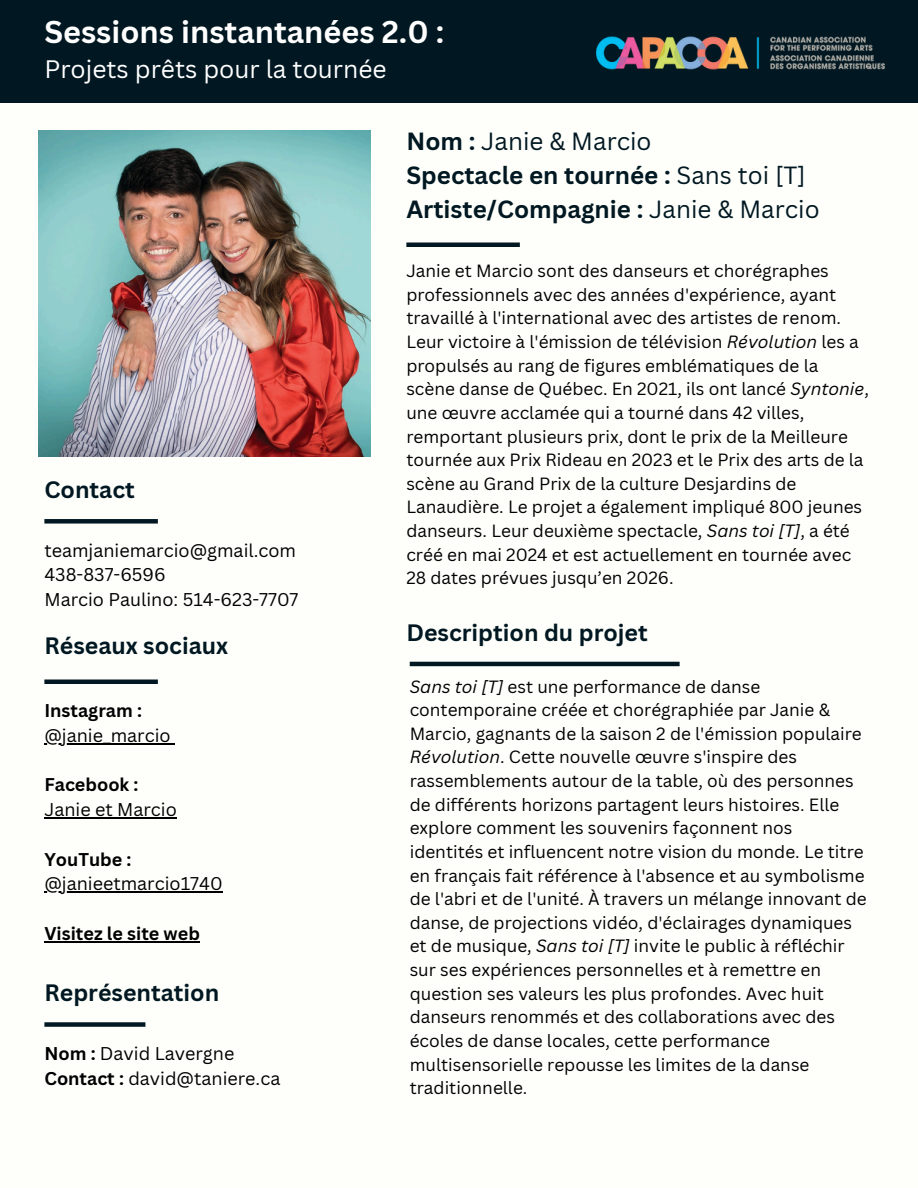
<style>
.page{position:relative;width:918px;height:1188px;background:#fefffa}
.page>*{position:absolute;margin:0;border:0;box-sizing:border-box;transform-origin:0 0}
.t1{font:700 30.6px "Canva Sans";color:#fff}
.t2{font:24.6px "Canva Sans";color:#fff}
.t3{font:700 24.15px/33.8px "Canva Sans";color:#011822}
.t4{font:700 23.1px "Canva Sans";color:#011822}
.t5{font:18px "Canva Sans";color:#000}
.t6{font:700 18px "Canva Sans";color:#000}
.t7{font:17.25px/23.7px "Canva Sans";color:#000}
.s1{font-weight:700}
.s2{font-weight:400}
.s3{font-style:italic}
</style>
<div class="page">
<div style="left:0;top:0;width:918px;height:103px;background:#011822"></div>
<img style="left:596px;top:36px;width:289px;height:34px">
<div style="left:44px;top:519px;width:114px;height:5px;background:#011822"></div>
<hr style="left:44px;top:680px;width:114px;height:4px;background:#011822">
<hr style="left:44px;top:743px;width:127px;height:1px;background:#000">
<hr style="left:44px;top:817px;width:133px;height:1px;background:#000">
<hr style="left:44px;top:891px;width:179px;height:2px;background:#000">
<hr style="left:44px;top:941px;width:156px;height:1px;background:#000">
<hr style="left:410px;top:662px;width:270px;height:4px;background:#011822">
<hr style="left:406px;top:243px;width:114px;height:4px;background:#011822">
<img style="left:39px;top:130px;width:332px;height:327px">
<div style="left:44px;top:1022px;width:101px;height:5px;background:#011822"></div>
<h2 class="t1" style="left:44px;top:10px;width:401px">Sessions instantanées 2.0 :</h2>
<h2 class="t2" style="left:44px;top:52px;width:344px">Projets prêts pour la tournée</h2>
<p class="t4" style="left:44px;top:473px;width:92px">Contact</p>
<p class="t5" style="left:44px;top:537px;width:253px">teamjaniemarcio@gmail.com</p>
<h1 class="t5" style="left:44px;top:562px;width:123px">438-837-6596</h1>
<p class="t5" style="left:44px;top:587px;width:256px">Marcio Paulino: 514-623-7707</p>
<p class="t4" style="left:44px;top:630px;width:185px">Réseaux sociaux</p>
<p class="t6" style="left:44px;top:698px;width:99px">Instagram :</p>
<p class="t5" style="left:44px;top:723px;width:128px">@janie_marcio</p>
<p class="t6" style="left:44px;top:772px;width:96px">Facebook :</p>
<h1 class="t5" style="left:44px;top:797px;width:134px">Janie et Marcio</h1>
<p class="t6" style="left:44px;top:846px;width:89px">YouTube :</p>
<p class="t5" style="left:44px;top:871px;width:180px">@janieetmarcio1740</p>
<p class="t6" style="left:44px;top:921px;width:157px">Visitez le site web</p>
<p class="t4" style="left:44px;top:976px;width:176px">Représentation</p>
<p class="t5" style="left:44px;top:1041px;width:191px"><span class="s1">Nom :</span> David Lavergne</p>
<p class="t5" style="left:44px;top:1065px;width:237px"><span class="s1">Contact :</span> david@taniere.ca</p>
<p class="t3" style="left:406px;top:124px;width:415px">Nom : <span class="s2">Janie &amp; Marcio<br></span>Spectacle en tournée : <span class="s2">Sans toi [T]<br></span>Artiste/Compagnie : <span class="s2">Janie &amp; Marcio</span></p>
<p class="t7" style="left:406px;top:259px;width:464px">Janie et Marcio sont des danseurs et chorégraphes professionnels avec des années d'expérience, ayant travaillé à l'international avec des artistes de renom.<br>Leur victoire à l'émission de télévision <span class="s3">Révolution</span> les a propulsés au rang de figures emblématiques de la scène danse de Québec. En 2021, ils ont lancé <span class="s3">Syntonie</span>, une œuvre acclamée qui a tourné dans 42 villes, remportant plusieurs prix, dont le prix de la Meilleure tournée aux Prix Rideau en 2023 et le Prix des arts de la scène au Grand Prix de la culture Desjardins de Lanaudière. Le projet a également impliqué 800 jeunes danseurs. Leur deuxième spectacle, <span class="s3">Sans toi [T]</span>, a été créé en mai 2024 et est actuellement en tournée avec 28 dates prévues jusqu’en 2026.</p>
<p class="t4" style="left:406px;top:616px;width:243px">Description du projet</p>
<h3 class="t7" style="left:410px;top:674px;width:459px"><span class="s3">Sans toi [T]</span> est une performance de danse contemporaine créée et chorégraphiée par Janie &amp; Marcio, gagnants de la saison 2 de l'émission populaire <span class="s3">Révolution</span>. Cette nouvelle œuvre s'inspire des rassemblements autour de la table, où des personnes de différents horizons partagent leurs histoires. Elle explore comment les souvenirs façonnent nos identités et influencent notre vision du monde. Le titre en français fait référence à l'absence et au symbolisme de l'abri et de l'unité. À travers un mélange innovant de danse, de projections vidéo, d'éclairages dynamiques et de musique, <span class="s3">Sans toi [T]</span> invite le public à réfléchir sur ses expériences personnelles et à remettre en question ses valeurs les plus profondes. Avec huit danseurs renommés et des collaborations avec des écoles de danse locales, cette performance multisensorielle repousse les limites de la danse traditionnelle.</h3>
</div>
